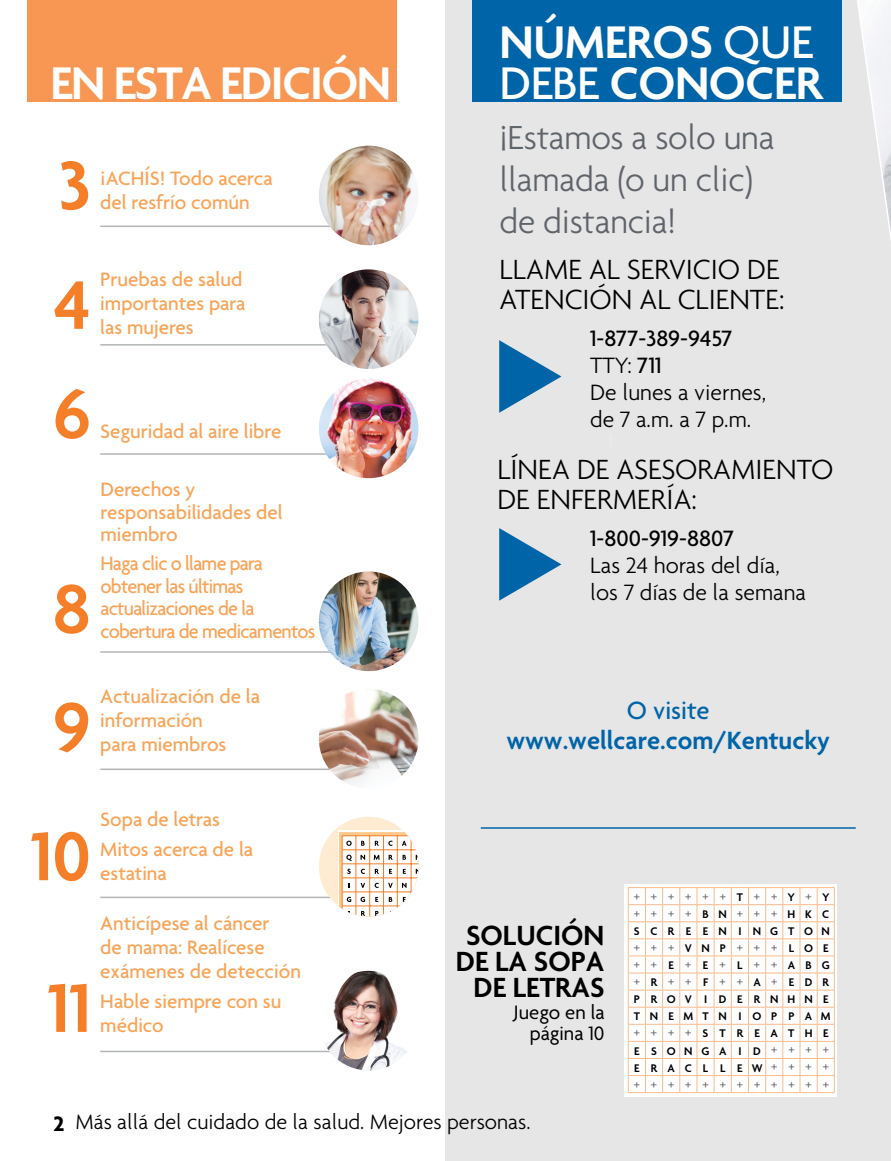
<style>
.page{position:relative;width:891px;height:1161px;background:#fff}
.page>*{position:absolute;margin:0;border:0;box-sizing:border-box;transform-origin:0 0}
.t1{font:600 74.25px "Agenda";color:#f57e29}
.t2{font:600 49.5px/41.1px "Agenda";letter-spacing:-.01em;color:#fff}
.t3{font:600 49.5px "Agenda";letter-spacing:-.03em;color:#fff}
.t4{font:300 36px/42px "Agenda";letter-spacing:-.01em;color:#5f636a}
.t5{font:300 30px/30px "Agenda";color:#000}
.t6{font:600 30px/26px "Agenda";color:#000;text-align:center}
.t7{font:600 27px "Agenda";color:#0064a8}
.t8{font:500 27px "Agenda";color:#0064a8}
.t9{font:300 24px/27px "Agenda";color:#000}
.t10{font:500 24px "Agenda";color:#000}
.t11{font:300 22.5px "Agenda";color:#000}
.t12{font:500 21px/24px "Agenda";color:#f9a356}
.t13{font:500 21px/22.5px "Agenda";letter-spacing:-.035em;color:#f9a356;scale:.96 1}
.t14{font:21px/21.8px "Agenda";color:#000;text-align:right}
.t15{font:300 15px/17.1px "Agenda";color:#636466}
.t16{font:600 12px/17.1px "Agenda";letter-spacing:.86em;color:#000}
.s1{font-weight:500}
.s2{font-weight:600;font-size:12px;color:#000}
.s3{font-weight:300;font-size:15px;color:#636466}
.s4{font-weight:700}
</style>
<div class="page">
<div style="left:446px;top:0;width:445px;height:1161px;background:#e6e6e6"></div>
<div style="left:27px;top:0;width:369px;height:102px;background:#f79753"></div>
<div style="left:472px;top:0;width:370px;height:102px;background:#0064a8"></div>
<hr style="left:100px;top:769px;width:267px;height:1px;background:#b2b5b6">
<img style="left:319px;top:689px;width:99px;height:99px;border-radius:50px">
<hr style="left:100px;top:651px;width:267px;height:2px;background:#b2b5b6">
<img style="left:319px;top:572px;width:99px;height:99px;border-radius:50px">
<hr style="left:481px;top:827px;width:375px;height:2px;background:#0064a8">
<hr style="left:100px;top:1051px;width:267px;height:1px;background:#b2b5b6">
<img style="left:319px;top:971px;width:99px;height:99px;border-radius:50px">
<hr style="left:100px;top:897px;width:267px;height:1px;background:#b2b5b6">
<div style="left:319px;top:817px;width:99px;height:99px;background:#ffead2;border-radius:50%"></div>
<svg style="left:338px;top:831px;width:80px;height:85px;background:#f0ded0"></svg>
<svg style="left:625px;top:884px;width:212px;height:212px;background:#fefcfb"></svg>
<svg style="left:628px;top:887px;width:207px;height:206px;background:#fef6f0"></svg>
<hr style="left:100px;top:453px;width:267px;height:2px;background:#b2b5b6">
<img style="left:319px;top:379px;width:99px;height:99px;border-radius:50px">
<hr style="left:100px;top:344px;width:267px;height:2px;background:#b2b5b6">
<img style="left:319px;top:269px;width:99px;height:100px;border-radius:50px">
<hr style="left:100px;top:226px;width:267px;height:1px;background:#b2b5b6">
<img style="left:319px;top:146px;width:99px;height:99px;border-radius:50px">
<svg style="left:857px;top:0;width:34px;height:240px"></svg>
<h2 class="t3" style="left:51px;top:53px;width:342px">EN ESTA EDICIÓN</h2>
<h1 class="t1" style="left:58px;top:140px;width:34px">3</h1>
<p class="t12" style="left:100px;top:166px;width:174px">¡ACHÍS! Todo acerca del resfrío común</p>
<h1 class="t1" style="left:54px;top:260px;width:38px">4</h1>
<p class="t12" style="left:100px;top:266px;width:147px">Pruebas de salud importantes para las mujeres</p>
<h1 class="t1" style="left:53px;top:369px;width:40px">6</h1>
<p class="t12" style="left:100px;top:419px;width:183px">Seguridad al aire libre</p>
<h1 class="t1" style="left:53px;top:564px;width:40px">8</h1>
<p class="t12" style="left:100px;top:478px;width:184px;line-height:22.5px">Derechos y responsabilidades del miembro</p>
<p class="t13" style="left:100px;top:552px;width:225px">Haga clic o llame para obtener las últimas actualizaciones de la cobertura de medicamentos</p>
<h1 class="t1" style="left:53px;top:682px;width:40px">9</h1>
<p class="t12" style="left:100px;top:684px;width:161px">Actualización de la información<br>para miembros</p>
<h1 class="t1" style="left:31px;top:811px;width:62px">10</h1>
<p class="t12" style="left:100px;top:803px;width:154px;line-height:30.8px">Sopa de letras<br>Mitos acerca de la</p>
<p class="t12" style="left:100px;top:861px;width:68px">estatina</p>
<h1 class="t1" style="left:48px;top:963px;width:45px">11</h1>
<p class="t12" style="left:100px;top:910px;width:202px">Anticípese al cáncer<br>de mama: Realícese exámenes de detección</p>
<p class="t12" style="left:100px;top:989px;width:183px">Hable siempre con su médico</p>
<h2 class="t2" style="left:500px;top:20px;width:324px">NÚMEROS <span class="s1">QUE<br>DEBE</span> CONOCER</h2>
<h3 class="t4" style="left:499px;top:116px;width:277px">¡Estamos a solo una llamada (o un clic) de distancia!</h3>
<h3 class="t5" style="left:500px;top:254px;width:287px">LLAME AL SERVICIO DE<br>ATENCIÓN AL CLIENTE:</h3>
<p class="t9" style="left:590px;top:324px;width:178px"><span class="s1">1-877-389-9457<br></span>TTY: <span class="s1">711<br></span>De lunes a viernes, de 7 a.m. a 7 p.m.</p>
<h3 class="t5" style="left:497px;top:454px;width:338px">LÍNEA DE ASESORAMIENTO<br>DE ENFERMERÍA:</h3>
<p class="t10" style="left:590px;top:524px;width:145px">1-800-919-8807</p>
<p class="t9" style="left:590px;top:551px;width:218px">Las 24 horas del día, los 7 días de la semana</p>
<p class="t8" style="left:627px;top:694px;width:84px">O visite</p>
<p class="t7" style="left:506px;top:724px;width:325px">www.wellcare.com/Kentucky</p>
<h3 class="t6" style="left:456px;top:921px;width:98px">Solución<br>DE LA sopa de letras</h3>
<p class="t14" style="left:514px;top:1001px;width:92px">Juego en la página 10</p>
<p class="t15" style="left:633px;top:887px;width:198px">++++++ <span class="s2">T</span> ++ <span class="s2">Y</span> + <span class="s2">Y </span>++++<span class="s2">BN</span>+++<span class="s2">HKC</span></p>
<p class="t16" style="left:634px;top:922px;width:198px">SCRE ENINGTON</p>
<p class="t15" style="left:633px;top:938px;width:198px;text-align:justify">+++<span class="s2">VNP</span>+++<span class="s2">LOE </span>++<span class="s2">E</span>+<span class="s2">E</span>+<span class="s2">L</span>++<span class="s2">ABG </span>+<span class="s2">R</span>++<span class="s2">F</span>++<span class="s2">A</span>+<span class="s2">EDR</span></p>
<p class="t16" style="left:633px;top:991px;width:199px">PROV I DERNHNE<br>TNEMTN IOPPAM <span class="s3">++++</span>STREATHE<br>E SONGA I D<span class="s3">++++<br></span>E RACL L EW<span class="s3">++++</span></p>
<p class="t15" style="left:633px;top:1075px;width:197px">++++++++++++</p>
<p class="t11" style="left:54px;top:1109px;width:479px"><span class="s4">2</span> Más allá del cuidado de la salud. Mejores personas.</p>
</div>
